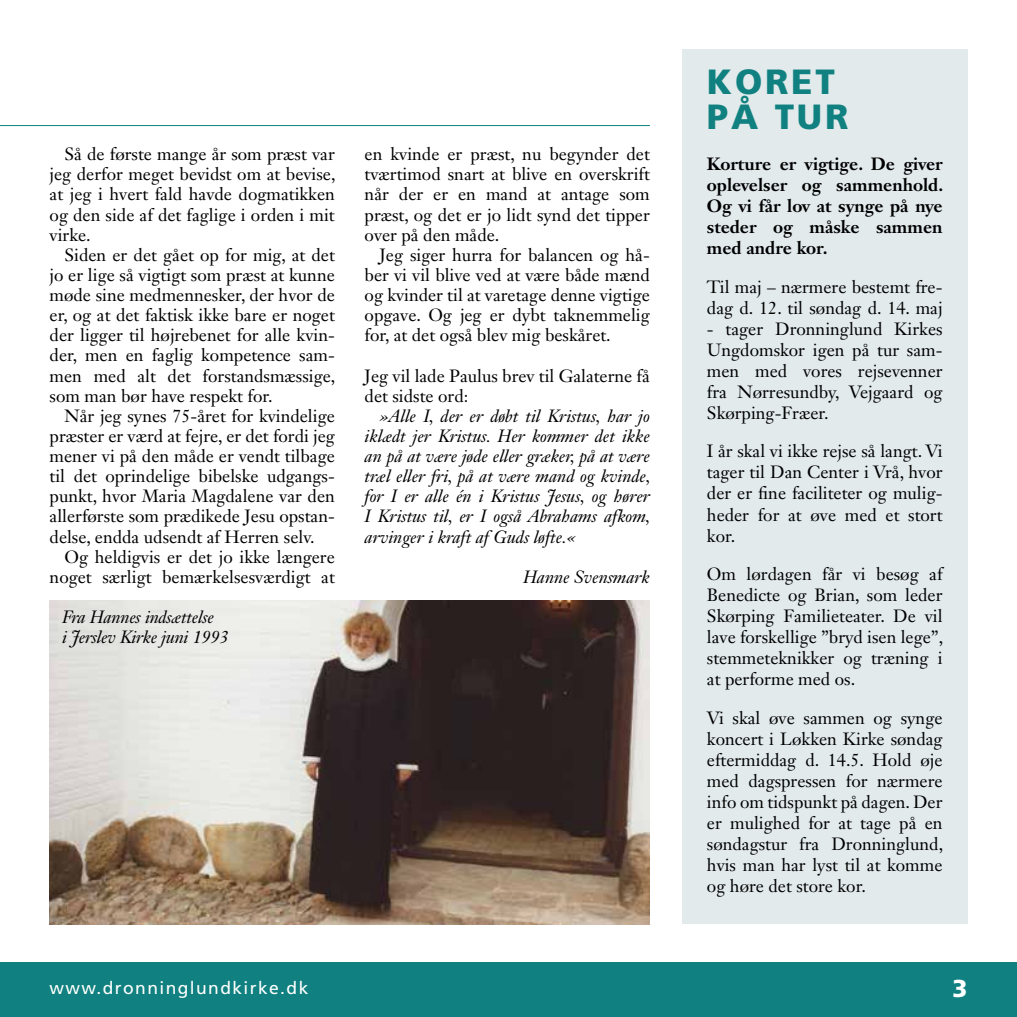
<style>
.page{position:relative;width:1017px;height:1017px;background:#fff}
.page>*{position:absolute;margin:0;border:0;box-sizing:border-box;transform-origin:0 0}
.t1{font:900 35px/35px "Frutiger";letter-spacing:.08em;color:#108180}
.t2{font:900 24.5px "Frutiger";color:#fff}
.t3{font:17.5px/20.1px "Janson Text LT Std";color:#000;text-align:justify}
.t4{font:italic 17.5px/20.1px "Janson Text LT Std";color:#000;text-align:justify}
.t5{font:700 17.5px/21px "Janson Text LT Std";color:#000;text-align:justify}
.t6{font:17.5px "Frutiger";letter-spacing:.08em;color:#fff}
</style>
<div class="page">
<div style="left:682px;top:50px;width:285px;height:874px;background:#e2eaeb"></div>
<div style="left:0;top:962px;width:1017px;height:55px;background:#108180"></div>
<hr style="left:0;top:125px;width:650px;height:1px;background:#108180">
<img style="left:50px;top:600px;width:600px;height:324px">
<p class="t3" style="left:50px;top:144px;width:287px;text-indent:15px">Så de første mange år som præst var jeg derfor meget bevidst om at bevise, at jeg i hvert fald havde dogmatikken og den side af det faglige i orden i mit virke.</p>
<p class="t3" style="left:50px;top:245px;width:287px;text-indent:15px">Siden er det gået op for mig, at det jo er lige så vigtigt som præst at kunne møde sine medmennesker, der hvor de er, og at det faktisk ikke bare er noget der ligger til højrebenet for alle kvin&shy;der, men en faglig kompetence sam&shy;men med alt det forstandsmæssige, som man bør have respekt for.</p>
<p class="t3" style="left:50px;top:406px;width:287px;text-indent:15px">Når jeg synes 75-året for kvindelige præster er værd at fejre, er det fordi jeg mener vi på den måde er vendt tilbage til det oprindelige bibelske udgangs&shy;punkt, hvor Maria Magdalene var den allerførste som prædikede Jesu opstan&shy;delse, endda udsendt af Herren selv.</p>
<p class="t3" style="left:50px;top:546px;width:287px;text-align:right">Og heldigvis er det jo ikke længere noget særligt bemærkelsesværdigt at</p>
<p class="t4" style="left:62px;top:607px;width:168px">Fra Hannes indsættelse<br>i Jerslev Kirke juni 1993</p>
<p class="t3" style="left:365px;top:144px;width:287px">en kvinde er præst, nu begynder det tværtimod snart at blive en overskrift når der er en mand at antage som præst, og det er jo lidt synd det tipper over på den måde.</p>
<p class="t3" style="left:365px;top:245px;width:287px;text-indent:15px">Jeg siger hurra for balancen og hå&shy;ber vi vil blive ved at være både mænd og kvinder til at varetage denne vigtige opgave. Og jeg er dybt taknemmelig for, at det også blev mig beskåret.</p>
<p class="t3" style="left:365px;top:365px;width:287px">Jeg vil lade Paulus brev til Galaterne få det sidste ord:</p>
<p class="t4" style="left:365px;top:406px;width:287px;text-indent:15px">»Alle I, der er døbt til Kristus, har jo iklædt jer Kristus. Her kommer det ikke an på at være jøde eller græker, på at være træl eller fri, på at være mand og kvinde, for I er alle én i Kristus Jesus, og hører I Kristus til, er I også Abrahams afkom, arvinger i kraft af Guds løfte.«</p>
<p class="t4" style="left:523px;top:567px;width:128px">Hanne Svensmark</p>
<h1 class="t1" style="left:707px;top:64px;width:143px">KORET<br>PÅ TUR</h1>
<p class="t5" style="left:707px;top:154px;width:238px">Korture er vigtige. De giver oplevelser og sammenhold.<br>Og vi får lov at synge på nye steder og måske sammen med andre kor.</p>
<p class="t3" style="left:707px;top:276px;width:237px;line-height:21px">Til maj – nærmere bestemt fre&shy;dag d. 12. til søndag d. 14. maj</p>
<p class="t3" style="left:707px;top:318px;width:237px;line-height:21px">- tager Dronninglund Kirkes Ungdomskor igen på tur sam&shy;men med vores rejsevenner fra Nørresundby, Vejgaard og Skørping-Fræer.</p>
<p class="t3" style="left:707px;top:441px;width:237px;line-height:21px">I år skal vi ikke rejse så langt. Vi tager til Dan Center i Vrå, hvor der er fine faciliteter og mulig&shy;heder for at øve med et stort kor.</p>
<p class="t3" style="left:707px;top:563px;width:238px;line-height:21px">Om lørdagen får vi besøg af Benedicte og Brian, som leder Skørping Familieteater. De vil lave forskellige ”bryd isen lege”, stemmeteknikker og træning i at performe med os.</p>
<p class="t3" style="left:707px;top:707px;width:238px;line-height:21px">Vi skal øve sammen og synge koncert i Løkken Kirke søndag eftermiddag d. 14.5. Hold øje med dagspressen for nærmere info om tidspunkt på dagen. Der er mulighed for at tage på en søndagstur fra Dronninglund, hvis man har lyst til at komme og høre det store kor.</p>
<p class="t6" style="left:50px;top:978px;width:260px">www.dronninglundkirke.dk</p>
<h2 class="t2" style="left:952px;top:974px;width:16px">3</h2>
</div>
